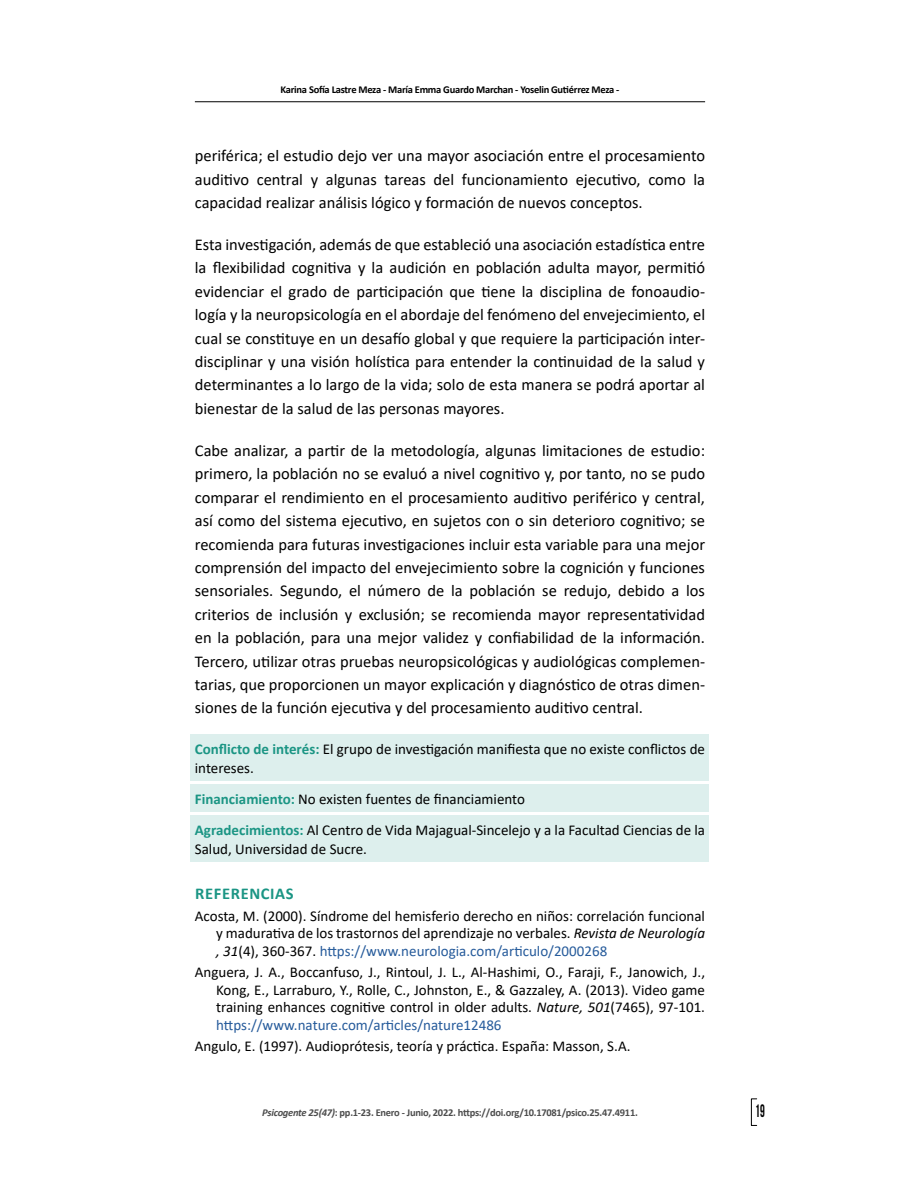
<style>
.page{position:relative;width:900px;height:1200px;background:#fff}
.page>*{position:absolute;margin:0;border:0;box-sizing:border-box;transform-origin:0 0}
.t1{font:18px "Bebas Neue";color:#000;scale:.67 1}
.t2{font:16.5px/23.4px "Calibri";color:#000;text-align:justify}
.t3{font:700 16.5px "Calibri";letter-spacing:.04em;color:#1b9584}
.t4{font:15px/17.4px "Calibri";color:#000}
.t5{font:700 10.5px "Calibri";letter-spacing:-.025em;color:#4d4d4d}
.t6{font:700 10.5px "Calibri";letter-spacing:-.025em;color:#000}
.s1{font-weight:700;color:#1b9584}
.s2{font-style:italic}
.s3{color:#265b9b}
</style>
<div class="page">
<div style="left:751px;top:1098px;width:6px;height:28px;border:1px solid #000"></div>
<hr style="left:195px;top:101px;width:510px;height:1px;background:#000">
<div style="left:191px;top:734px;width:518px;height:47px;background:#ddefed"></div>
<div style="left:191px;top:784px;width:518px;height:28px;background:#ddefed"></div>
<div style="left:191px;top:815px;width:518px;height:47px;background:#ddefed"></div>
<p class="t6" style="left:281px;top:82px;width:340px">Karina Sofía Lastre Meza - María Emma Guardo Marchan - Yoselin Gutiérrez Meza -</p>
<p class="t2" style="left:195px;top:144px;width:512px">periférica; el estudio dejo ver una mayor asociación entre el procesamiento auditivo central y algunas tareas del funcionamiento ejecutivo, como la capacidad realizar análisis lógico y formación de nuevos conceptos.</p>
<p class="t2" style="left:195px;top:233px;width:512px">Esta investigación, además de que estableció una asociación estadística entre la flexibilidad cognitiva y la audición en población adulta mayor, permitió evidenciar el grado de participación que tiene la disciplina de fonoaudio&shy;logía y la neuropsicología en el abordaje del fenómeno del envejecimiento, el cual se constituye en un desafío global y que requiere la participación inter&shy;disciplinar y una visión holística para entender la continuidad de la salud y determinantes a lo largo de la vida; solo de esta manera se podrá aportar al bienestar de la salud de las personas mayores.</p>
<p class="t2" style="left:195px;top:438px;width:512px">Cabe analizar, a partir de la metodología, algunas limitaciones de estudio: primero, la población no se evaluó a nivel cognitivo y, por tanto, no se pudo comparar el rendimiento en el procesamiento auditivo periférico y central, así como del sistema ejecutivo, en sujetos con o sin deterioro cognitivo; se recomienda para futuras investigaciones incluir esta variable para una mejor comprensión del impacto del envejecimiento sobre la cognición y funciones sensoriales. Segundo, el número de la población se redujo, debido a los criterios de inclusión y exclusión; se recomienda mayor representatividad en la población, para una mejor validez y confiabilidad de la información.<br>Tercero, utilizar otras pruebas neuropsicológicas y audiológicas complemen&shy;tarias, que proporcionen un mayor explicación y diagnóstico de otras dimen&shy;siones de la función ejecutiva y del procesamiento auditivo central.</p>
<p class="t4" style="left:195px;top:739px;width:512px;line-height:18.9px"><span class="s1">Conflicto de interés:</span> El grupo de investigación manifiesta que no existe conflictos de intereses.</p>
<p class="t4" style="left:195px;top:783px;width:512px;line-height:30.9px"><span class="s1">Financiamiento:</span> No existen fuentes de financiamiento<br><span class="s1">Agradecimientos:</span> Al Centro de Vida Majagual-Sincelejo y a la Facultad Ciencias de la</p>
<p class="t4" style="left:195px;top:840px;width:174px">Salud, Universidad de Sucre.</p>
<p class="t3" style="left:195px;top:882px;width:100px">REFERENCIAS</p>
<p class="t4" style="left:216px;top:907px;width:490px;text-align:justify;text-indent:-21px">Acosta, M. (2000). Síndrome del hemisferio derecho en niños: correlación funcional y madurativa de los trastornos del aprendizaje no verbales. <span class="s2">Revista de Neurología , 31</span>(4), 360-367. <span class="s3">https://www.neurologia.com/articulo/2000268</span></p>
<p class="t4" style="left:216px;top:963px;width:490px;text-align:justify;text-indent:-21px">Anguera, J. A., Boccanfuso, J., Rintoul, J. L., Al-Hashimi, O., Faraji, F., Janowich, J., Kong, E., Larraburo, Y., Rolle, C., Johnston, E., &amp; Gazzaley, A. (2013). Video game training enhances cognitive control in older adults. <span class="s2">Nature, 501</span>(7465), 97-101. <span class="s3">https://www.nature.com/articles/nature12486</span></p>
<p class="t4" style="left:195px;top:1037px;width:437px">Angulo, E. (1997). Audioprótesis, teoría y práctica. España: Masson, S.A.</p>
<p class="t5" style="left:262px;top:1105px;width:377px"><span class="s2">Psicogente 25(47)</span>: pp.1-23. Enero - Junio, 2022. https://doi.org/10.17081/psico.25.47.4911.</p>
<p class="t1" style="left:755px;top:1101px;width:16px">19</p>
</div>
